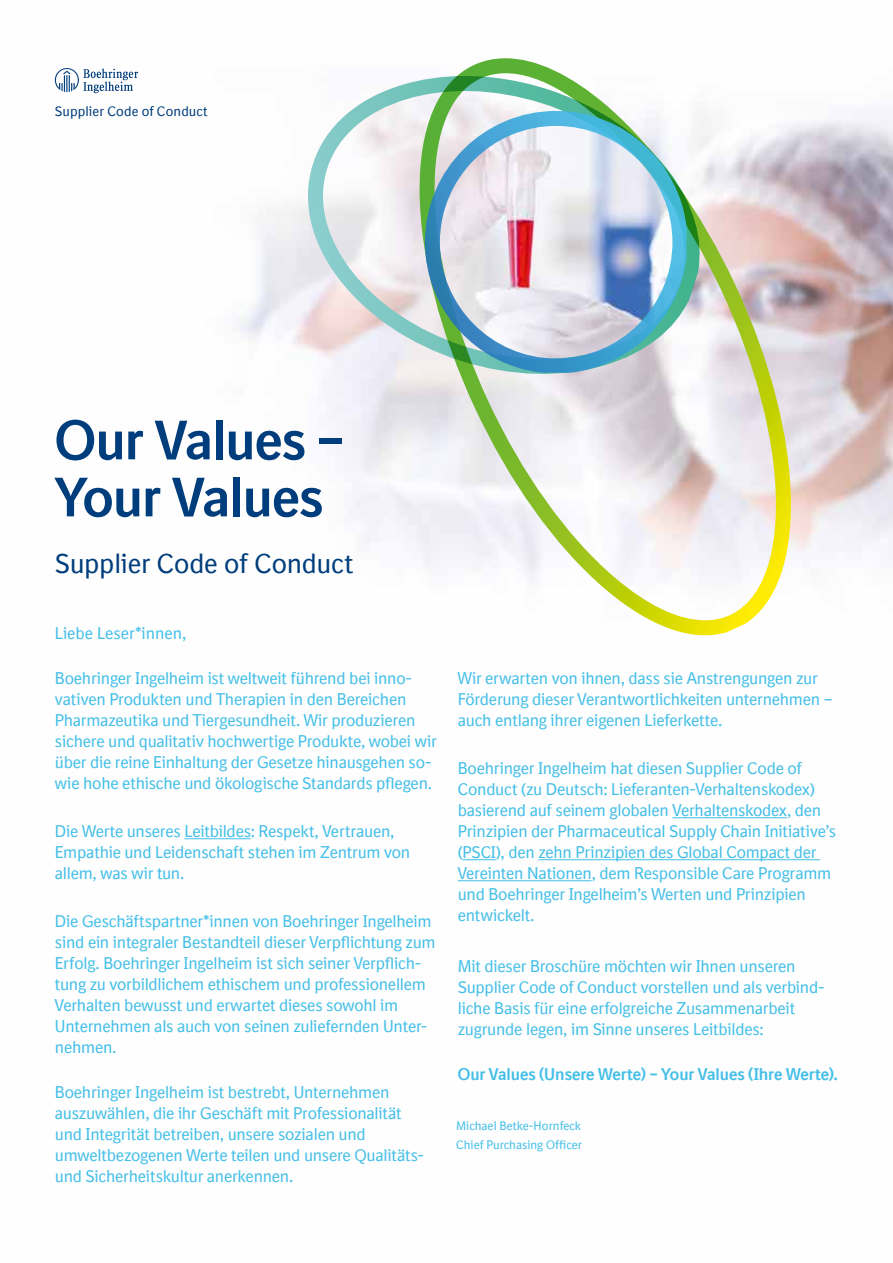
<style>
.page{position:relative;width:893px;height:1263px;background:#fff}
.page>*{position:absolute;margin:0;border:0;box-sizing:border-box;transform-origin:0 0}
.t1{font:700 54px/57px "BI Sans";letter-spacing:-.02em;color:#003d7c}
.t2{font:27px "BI Sans";letter-spacing:-.01em;color:#003d7c}
.t3{font:16.5px/21px "BI Sans";letter-spacing:-.015em;color:#44bfe8}
.t4{font:700 16.5px "BI Sans";letter-spacing:-.005em;color:#44bfe8}
.t5{font:13.5px "BI Sans";letter-spacing:.005em;color:#003d7c}
.t6{font:12px/19.5px "BI Sans";color:#44bfe8}
</style>
<div class="page">
<img style="left:54px;top:72px;width:839px;height:810px">
<svg style="left:419px;top:58px;width:373px;height:584px"></svg>
<svg style="left:301px;top:72px;width:403px;height:306px"></svg>
<svg style="left:425px;top:111px;width:262px;height:262px"></svg>
<hr style="left:673px;top:817px;width:114px;height:1px;background:#44bfe8">
<hr style="left:462px;top:859px;width:34px;height:1px;background:#44bfe8">
<hr style="left:538px;top:859px;width:282px;height:1px;background:#44bfe8">
<hr style="left:458px;top:880px;width:134px;height:1px;background:#44bfe8">
<hr style="left:184px;top:838px;width:67px;height:1px;background:#44bfe8">
<svg style="left:55px;top:68px;width:83px;height:25px"></svg>
<p class="t5" style="left:55px;top:103px;width:154px">Supplier Code of Conduct</p>
<h1 class="t1" style="left:55px;top:411px;width:290px">Our Values —<br>Your Values</h1>
<h2 class="t2" style="left:55px;top:548px;width:300px">Supplier Code of Conduct</h2>
<p class="t3" style="left:55px;top:623px;width:133px">Liebe Leser*innen,</p>
<p class="t3" style="left:55px;top:668px;width:383px">Boehringer Ingelheim ist weltweit führend bei inno&shy;vativen Produkten und Therapien in den Bereichen Pharmazeutika und Tiergesundheit. Wir produzieren sichere und qualitativ hochwertige Produkte, wobei wir über die reine Einhaltung der Gesetze hinausgehen so&shy;wie hohe ethische und ökologische Standards pflegen.</p>
<p class="t3" style="left:55px;top:821px;width:357px">Die Werte unseres Leitbildes: Respekt, Vertrauen,<br>Empathie und Leidenschaft stehen im Zentrum von allem, was wir tun.</p>
<p class="t3" style="left:55px;top:911px;width:382px">Die Geschäftspartner*innen von Boehringer Ingelheim sind ein integraler Bestandteil dieser Verpflichtung zum Erfolg. Boehringer Ingelheim ist sich seiner Verpflich&shy;tung zu vorbildlichem ethischem und professionellem Verhalten bewusst und erwartet dieses sowohl im Unternehmen als auch von seinen zuliefernden Unter&shy;nehmen.</p>
<p class="t3" style="left:55px;top:1082px;width:371px">Boehringer Ingelheim ist bestrebt, Unternehmen auszuwählen, die ihr Geschäft mit Professionalität und Integrität betreiben, unsere sozialen und umweltbezogenen Werte teilen und unsere Qualitäts&shy;und Sicherheitskultur anerkennen.</p>
<p class="t3" style="left:458px;top:668px;width:376px">Wir erwarten von ihnen, dass sie Anstrengungen zur<br>Förderung dieser Verantwortlichkeiten unternehmen – auch entlang ihrer eigenen Lieferkette.</p>
<p class="t3" style="left:458px;top:758px;width:380px">Boehringer Ingelheim hat diesen Supplier Code of Conduct (zu Deutsch: Lieferanten-Verhaltenskodex) basierend auf seinem globalen Verhaltenskodex, den Prinzipien der Pharmaceutical Supply Chain Initiative’s (PSCI), den zehn Prinzipien des Global Compact der Vereinten Nationen, dem Responsible Care Programm und Boehringer Ingelheim’s Werten und Prinzipien entwickelt.</p>
<p class="t3" style="left:458px;top:956px;width:368px">Mit dieser Broschüre möchten wir Ihnen unseren Supplier Code of Conduct vorstellen und als verbind&shy;liche Basis für eine erfolgreiche Zusammenarbeit zugrunde legen, im Sinne unseres Leitbildes:</p>
<p class="t4" style="left:458px;top:1065px;width:382px">Our Values (Unsere Werte) — Your Values (Ihre Werte).</p>
<p class="t6" style="left:456px;top:1116px;width:128px">Michael Betke-Hornfeck<br>Chief Purchasing Officer</p>
</div>
